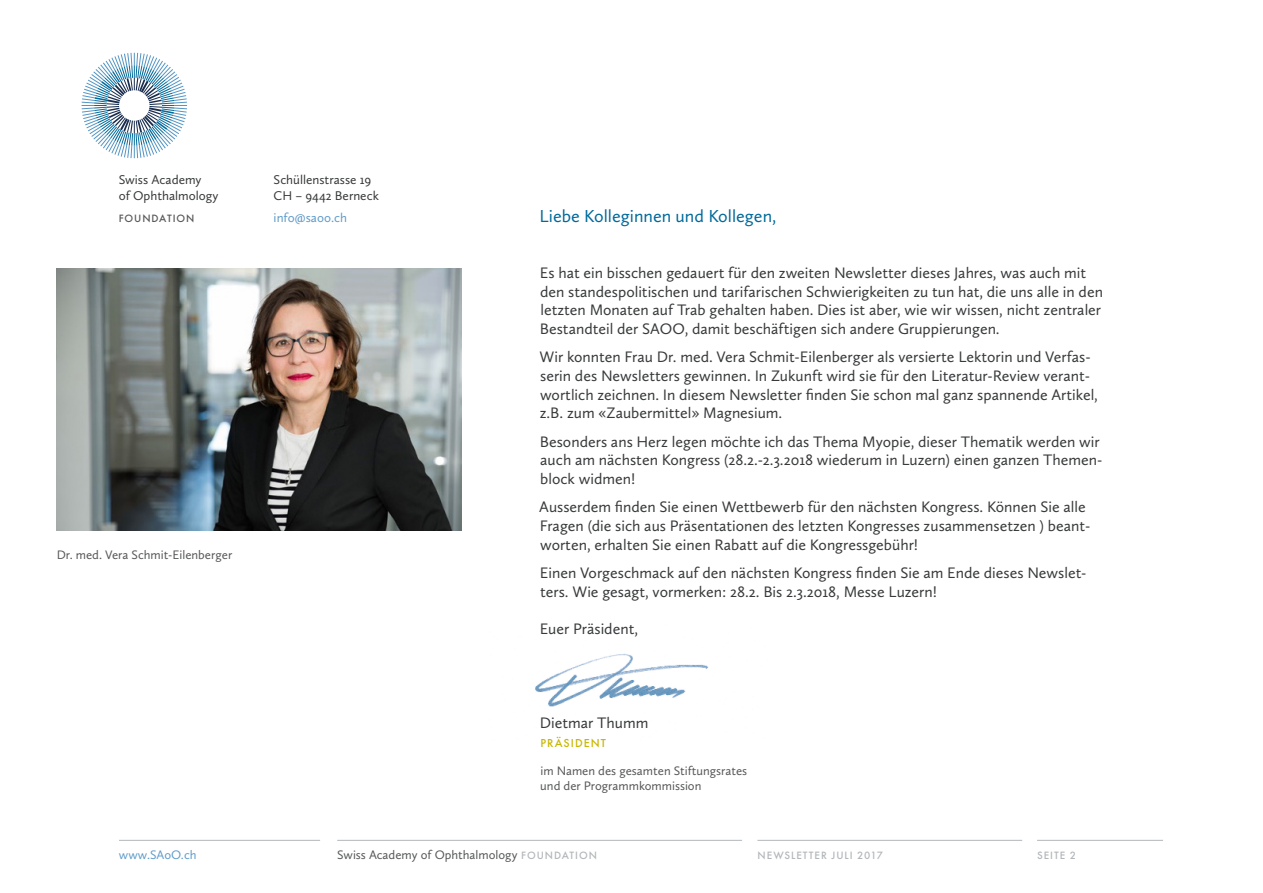
<style>
.page{position:relative;width:1263px;height:893px;background:#fff}
.page>*{position:absolute;margin:0;border:0;box-sizing:border-box;transform-origin:0 0}
.t1{font:18px "Calluna Sans";color:#006a9b}
.t2{font:15.75px/18.8px "Calluna Sans";color:#37393a}
.t3{font:13.2px/15.8px "Calluna Sans";color:#37393a}
.t4{font:13.2px "Calluna Sans";color:#609cca}
.t5{font:12.75px/15px "Calluna Sans";color:#565758}
.t6{font:12.75px "Calluna Sans";color:#609cca}
.t7{font:500 12px "Function Pro";letter-spacing:.085em;color:#c8b700}
.t8{font:500 11.1px "Function Pro";letter-spacing:.085em;color:#b3b7ba}
.t9{font:500 11.1px "Function Pro";letter-spacing:.085em;color:#565758}
.s1{font-family:"Function Pro";font-weight:500;font-size:11.1px;color:#b3b7ba}
</style>
<div class="page">
<hr style="left:757px;top:840px;width:265px;height:1px;background:#b3b7ba">
<hr style="left:337px;top:840px;width:405px;height:1px;background:#b3b7ba">
<hr style="left:1037px;top:840px;width:126px;height:1px;background:#b3b7ba">
<hr style="left:119px;top:840px;width:201px;height:1px;background:#b3b7ba">
<img style="left:535px;top:654px;width:173px;height:53px">
<svg style="left:82px;top:53px;width:105px;height:105px"></svg>
<hr style="left:134px;top:78px;width:1px;height:55px;background:#1a2e4f">
<div style="left:119px;top:90px;width:31px;height:31px;background:#fff;border-radius:50%"></div>
<img style="left:57px;top:268px;width:405px;height:263px">
<p class="t3" style="left:119px;top:172px;width:101px">Swiss Academy<br>of Ophthalmology</p>
<p class="t9" style="left:119px;top:211px;width:77px">FOUNDATION</p>
<p class="t3" style="left:274px;top:172px;width:107px">Schüllenstrasse 19<br>CH – 9442 Berneck</p>
<p class="t4" style="left:274px;top:209px;width:75px">info@saoo.ch</p>
<p class="t5" style="left:57px;top:547px;width:177px">Dr. med. Vera Schmit-Eilenberger</p>
<p class="t1" style="left:540px;top:205px;width:238px">Liebe Kolleginnen und Kollegen,</p>
<p class="t2" style="left:540px;top:263px;width:565px">Es hat ein bisschen gedauert für den zweiten Newsletter dieses Jahres, was auch mit den standespolitischen und tarifarischen Schwierigkeiten zu tun hat, die uns alle in den letzten Monaten auf Trab gehalten haben. Dies ist aber, wie wir wissen, nicht zentraler Bestandteil der SAOO, damit beschäftigen sich andere Gruppierungen.</p>
<p class="t2" style="left:539px;top:347px;width:560px">Wir konnten Frau Dr. med. Vera Schmit-Eilenberger als versierte Lektorin und Verfas&shy;serin des Newsletters gewinnen. In Zukunft wird sie für den Literatur-Review verant&shy;wortlich zeichnen. In diesem Newsletter finden Sie schon mal ganz spannende Artikel, z.B. zum «Zaubermittel» Magnesium.</p>
<p class="t2" style="left:540px;top:432px;width:564px">Besonders ans Herz legen möchte ich das Thema Myopie, dieser Thematik werden wir auch am nächsten Kongress (28.2.-2.3.2018 wiederum in Luzern) einen ganzen Themen&shy;block widmen!</p>
<p class="t2" style="left:539px;top:497px;width:553px">Ausserdem finden Sie einen Wettbewerb für den nächsten Kongress. Können Sie alle<br>Fragen (die sich aus Präsentationen des letzten Kongresses zusammensetzen ) beant&shy;worten, erhalten Sie einen Rabatt auf die Kongressgebühr!</p>
<p class="t2" style="left:540px;top:563px;width:548px">Einen Vorgeschmack auf den nächsten Kongress finden Sie am Ende dieses Newslet&shy;ters. Wie gesagt, vormerken: 28.2. Bis 2.3.2018, Messe Luzern!</p>
<p class="t2" style="left:540px;top:619px;width:100px">Euer Präsident,</p>
<p class="t2" style="left:540px;top:713px;width:110px">Dietmar Thumm</p>
<p class="t7" style="left:540px;top:735px;width:67px">PRÄSIDENT</p>
<p class="t5" style="left:540px;top:763px;width:208px">im Namen des gesamten Stiftungsrates und der Programmkommission</p>
<p class="t6" style="left:119px;top:847px;width:79px">www.SAoO.ch</p>
<p class="t5" style="left:337px;top:847px;width:261px">Swiss Academy of Ophthalmology <span class="s1">FOUNDATION</span></p>
<p class="t8" style="left:757px;top:849px;width:127px">NEWSLETTER JULI 2017</p>
<p class="t8" style="left:1037px;top:849px;width:40px">SEITE 2</p>
</div>
